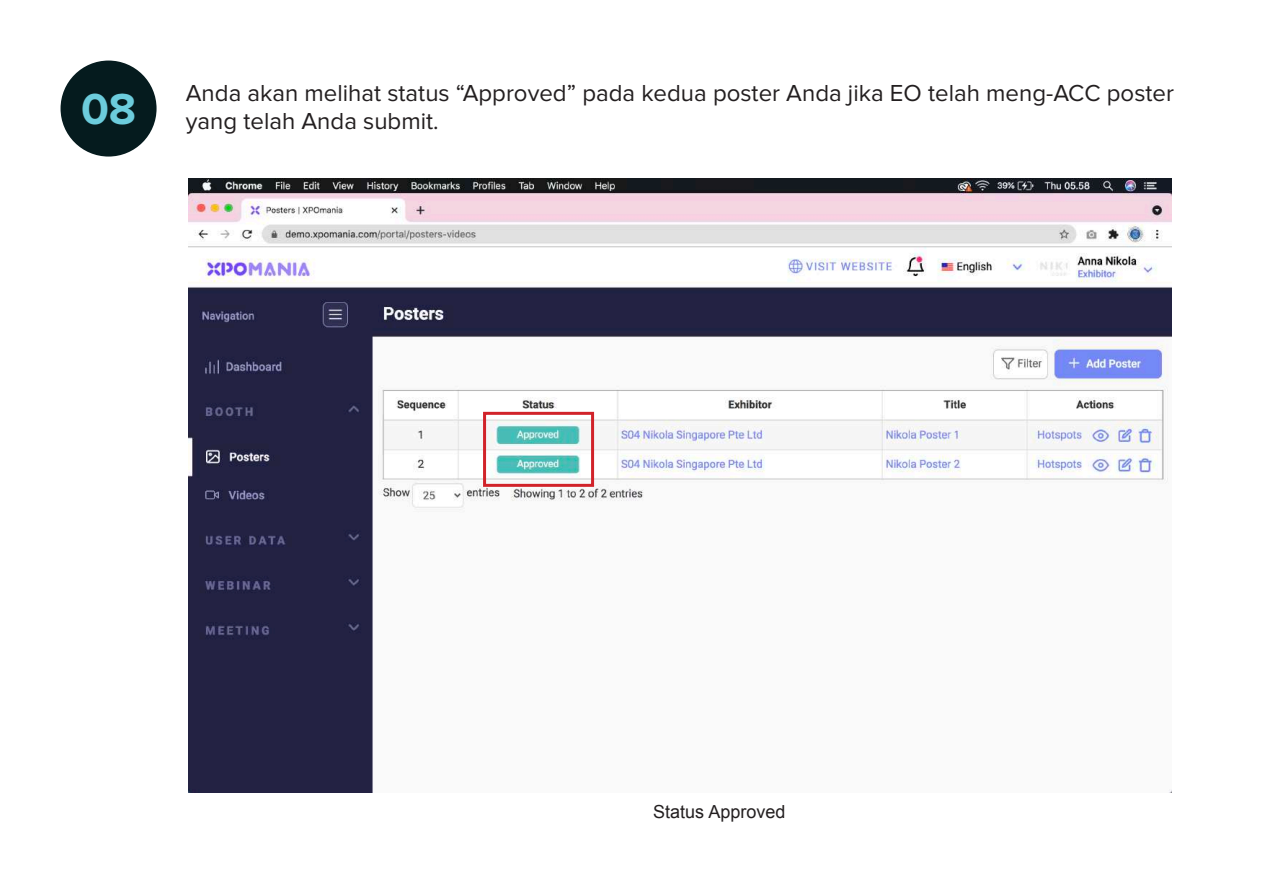
<style>
.page{position:relative;width:1263px;height:893px;background:#fff}
.page>*{position:absolute;margin:0;border:0;box-sizing:border-box;transform-origin:0 0}
.t1{font:700 45px "Proxima Nova";color:#6cccdc}
.t2{font:24px/28.8px "Proxima Nova";color:#231f20}
.t3{font:18px "Arial";color:#231f20}
</style>
<div class="page">
<img style="left:188px;top:178px;width:983px;height:614px">
<div style="left:61px;top:61px;width:96px;height:96px;background:#051b1e;border-radius:50%"></div>
<div style="left:483px;top:412px;width:111px;height:75px;border:3px solid #d1232a"></div>
<h1 class="t1" style="left:81px;top:83px;width:57px">08</h1>
<p class="t2" style="left:186px;top:78px;width:990px">Anda akan melihat status “Approved” pada kedua poster Anda jika EO telah meng-ACC poster yang telah Anda submit.</p>
<p class="t3" style="left:653px;top:800px;width:134px">Status Approved</p>
</div>
